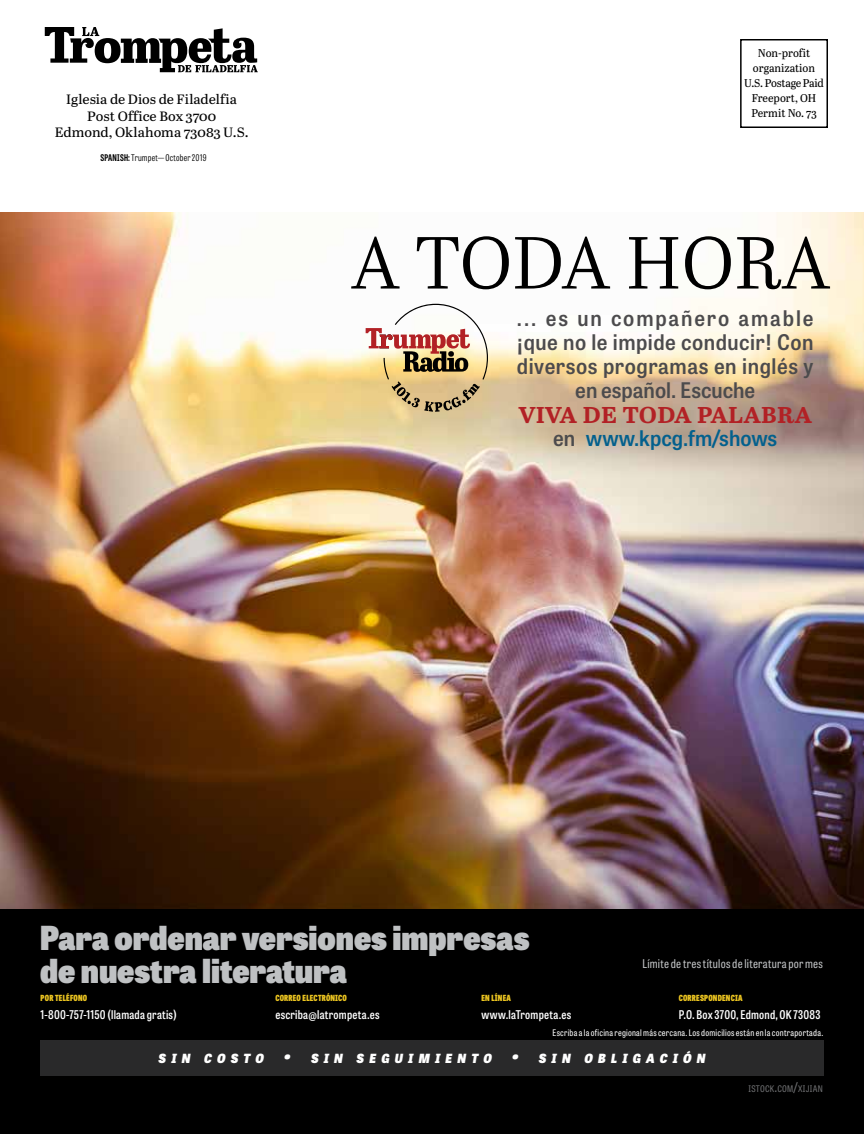
<style>
.page{position:relative;width:864px;height:1134px;background:#fff}
.page>*{position:absolute;margin:0;border:0;box-sizing:border-box;transform-origin:0 0}
.t1{font:73.5px "Abril Text Lt";color:#000}
.t2{font:800 33px/33px "Tablet Gothic Narrow";color:#bfc1c3}
.t3{font:600 30px "Abril Text";letter-spacing:-.01em;color:#b22125}
.t4{font:600 21.45px/24px "Tablet Gothic Narrow";letter-spacing:.025em;color:#4c4b4d;text-align:center}
.t5{font:600 21.45px "Tablet Gothic Narrow";color:#03608d}
.t6{font:13.5px/16.5px "Abril Text";color:#000;text-align:center;scale:1.05 1}
.t7{font:italic 800 12.6px "Tablet Gothic Narrow";letter-spacing:.425em;color:#fff}
.t8{font:600 12px "Tablet Gothic Condensed";letter-spacing:.02em;color:#fff}
.t9{font:12px "Tablet Gothic Condensed";letter-spacing:.02em;color:#c2c4c6}
.t10{font:11.25px/15px "Abril Titling";letter-spacing:-.005em;color:#000;text-align:center}
.t11{font:300 9.15px "Tablet Gothic Compressed";letter-spacing:.02em;color:#000;scale:1.05 1}
.t12{font:9px "Tablet Gothic Condensed";letter-spacing:.03em;color:#fff}
.t13{font:9px "Tablet Gothic Condensed";letter-spacing:.02em;color:#6d6e70;scale:1.04 1}
.t14{font:800 8.4px "Tablet Gothic Condensed";letter-spacing:.025em;color:#ecc521}
.s1{font-weight:700}
.s2{color:#4c4b4d}
.s3{font-size:18px}
.s4{font-size:12.9px}
</style>
<div class="page">
<img style="left:0;top:212px;width:864px;height:698px">
<svg style="left:45px;top:27px;width:213px;height:45px"></svg>
<div style="left:740px;top:39px;width:88px;height:89px;border:2px solid #000"></div>
<div style="left:0;top:910px;width:864px;height:224px;background:#000"></div>
<div style="left:40px;top:1040px;width:784px;height:36px;background:#29292a"></div>
<svg style="left:366px;top:304px;width:122px;height:108px"></svg>
<p class="t6" style="left:55px;top:91px;width:186px">Iglesia de Dios de Filadelfia<br>Post Office Box 3700<br>Edmond, Oklahoma 73083 U.S.</p>
<p class="t11" style="left:100px;top:152px;width:103px"><span class="s1">SPANISH:</span> Trumpet— October 2019</p>
<p class="t10" style="left:744px;top:45px;width:81px">Non-profit organization<br>U.S. Postage Paid<br>Freeport, OH<br>Permit No. 73</p>
<h1 class="t1" style="left:351px;top:210px;width:481px">A TODA HORA</h1>
<h3 class="t4" style="left:517px;top:305px;width:298px">... es un compañero amable ¡que no le impide conducir! Con diversos programas en inglés y en español. Escuche</h3>
<h3 class="t3" style="left:518px;top:391px;width:295px">viva de toda palabra</h3>
<h3 class="t5" style="left:553px;top:423px;width:226px"><span class="s2">en</span> www.kpcg.fm/shows</h3>
<h2 class="t2" style="left:40px;top:919px;width:491px">Para ordenar versiones impresas de nuestra literatura</h2>
<p class="t9" style="left:642px;top:955px;width:182px">Límite de tres títulos de literatura por mes</p>
<p class="t14" style="left:41px;top:992px;width:48px">POR TELÉFONO</p>
<p class="t8" style="left:41px;top:1007px;width:138px">1-800-757-1150 (llamada gratis)</p>
<p class="t14" style="left:275px;top:992px;width:73px">CORREO ELECTRÓNICO</p>
<p class="t8" style="left:275px;top:1007px;width:106px">escriba@latrompeta.es</p>
<p class="t14" style="left:481px;top:992px;width:31px">EN LÍNEA</p>
<p class="t8" style="left:481px;top:1007px;width:91px">www.laTrompeta.es</p>
<p class="t14" style="left:679px;top:992px;width:65px">CORRESPONDENCIA</p>
<p class="t8" style="left:679px;top:1007px;width:143px">P.O. Box 3700, Edmond, OK 73083</p>
<p class="t12" style="left:553px;top:1026px;width:272px">Escriba a la oficina regional más cercana. Los domicilios están en la contraportada.</p>
<p class="t7" style="left:159px;top:1049px;width:548px">SIN COSTO <span class="s3">•</span> SIN SEGUIMIENTO <span class="s3">•</span> SIN OBLIGACIÓN</p>
<p class="t13" style="left:749px;top:1082px;width:73px">ISTOCK<span class="s4">.</span>COM<span class="s4">/</span>XIJIAN</p>
</div>
